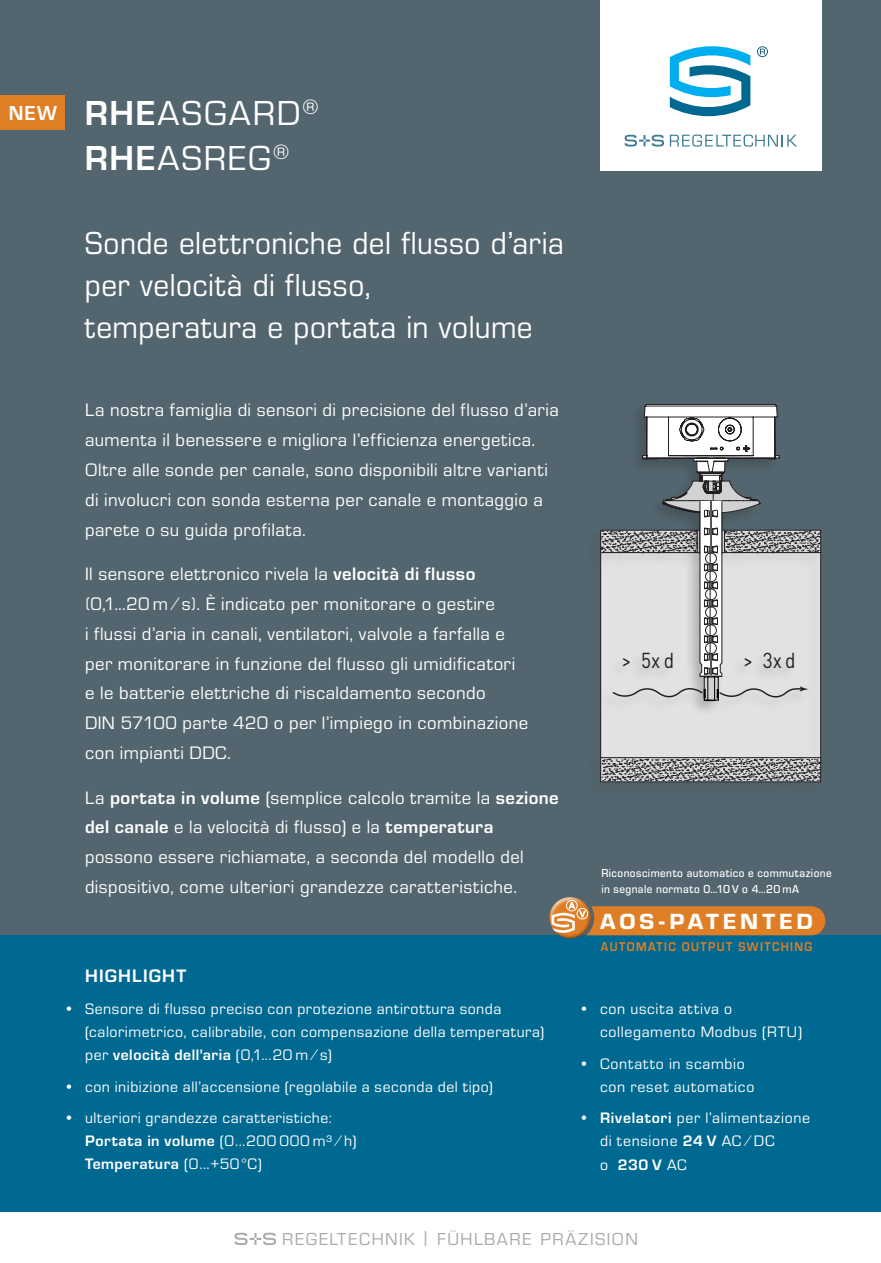
<style>
.page{position:relative;width:881px;height:1263px;background:#fff}
.page>*{position:absolute;margin:0;border:0;box-sizing:border-box;transform-origin:0 0}
.t1{font:36px/45px "Eurostile OT";letter-spacing:.05em;color:#fff}
.t2{font:33px/42px "Eurostile OT";letter-spacing:.015em;color:#fff;scale:.95 1}
.t3{font:800 22.8px "Eurostile OT";letter-spacing:.16em;color:#fff;scale:1.05 1}
.t4{font:21.3px "DIN Pro";letter-spacing:.085em;color:#231f20;scale:.9 1}
.t5{font:18.75px/29.8px "Eurostile OT";letter-spacing:.025em;color:#fff}
.t6{font:700 18.75px "Eurostile OT";letter-spacing:.065em;color:#fff}
.t7{font:18px "Eurostile OT";letter-spacing:.08em;color:#a8a9ad}
.t8{font:15.75px/23.1px "Eurostile OT";letter-spacing:.04em;color:#fff}
.t9{font:700 13.2px "Eurostile OT";letter-spacing:.115em;color:#e07e26;scale:.9 1}
.t10{font:500 12px/16.5px "Eurostile OT";letter-spacing:.04em;color:#fff;scale:.93 1}
.s1{font-weight:700;font-size:21px}
.s2{font-weight:700}
.s3{font-family:"Eurostile OT Cond"}
</style>
<div class="page">
<div style="left:0;top:0;width:880px;height:1212px;background:#53656e"></div>
<div style="left:600px;top:0;width:221px;height:170px;background:#fff"></div>
<svg style="left:669px;top:46px;width:81px;height:70px"></svg>
<svg style="left:757px;top:46px;width:10px;height:11px"></svg>
<svg style="left:669px;top:135px;width:127px;height:12px"></svg>
<svg style="left:624px;top:135px;width:39px;height:12px"></svg>
<svg style="left:234px;top:1233px;width:42px;height:12px"></svg>
<div style="left:0;top:935px;width:880px;height:277px;background:#006991"></div>
<div style="left:0;top:95px;width:65px;height:35px;background:#e07e26"></div>
<div style="left:600px;top:529px;width:221px;height:253px;background:#e1e2e4"></div>
<svg style="left:601px;top:758px;width:219px;height:23px;background:#949394"></svg>
<hr style="left:600px;top:757px;width:220px;height:1px;background:#231f20">
<svg style="left:600px;top:404px;width:220px;height:297px"></svg>
<div style="left:549px;top:895px;width:43px;height:35px;background:#fff;opacity:.6"></div>
<div style="left:549px;top:900px;width:43px;height:41px;background:#231f20;opacity:.6"></div>
<div style="left:565px;top:900px;width:12px;height:11px;border:1px solid #fff;border-radius:50%"></div>
<svg style="left:551px;top:902px;width:274px;height:33px;background:#cc7f38"></svg>
<h1 class="t1" style="left:85px;top:91px;width:235px;text-indent:-76px"><span class="s1">NEW</span> <span class="s2">RHE</span>ASGARD<sup>®<br></sup><span class="s2">RHE</span>ASREG<sup>®</sup></h1>
<h2 class="t2" style="left:85px;top:223px;width:505px">Sonde elettroniche del flusso d’aria per velocità di flusso,<br>temperatura e portata in volume</h2>
<p class="t5" style="left:85px;top:396px;width:475px">La nostra famiglia di sensori di precisione del flusso d’aria aumenta il benessere e migliora l’efficienza energetica.<br>Oltre alle sonde per canale, sono disponibili altre varianti di involucri con sonda esterna per canale e montaggio a parete o su guida profilata.</p>
<p class="t5" style="left:85px;top:559px;width:444px">Il sensore elettronico rivela la <span class="s2">velocità di flusso </span><span class="s3">(</span>0,1...20 m ⁄ s<span class="s3">)</span>. È indicato per monitorare o gestire<br>i flussi d’aria in canali, ventilatori, valvole a farfalla e per monitorare in funzione del flusso gli umidificatori e le batterie elettriche di riscaldamento secondo<br>DIN 57100 parte 420 o per l’impiego in combinazione con impianti DDC.</p>
<p class="t5" style="left:85px;top:783px;width:475px">La <span class="s2">portata in volume</span> (semplice calcolo tramite la <span class="s2">sezione del canale</span> e la velocità di flusso) e la <span class="s2">temperatura </span>possono essere richiamate, a seconda del modello del dispositivo, come ulteriori grandezze caratteristiche.</p>
<p class="t6" style="left:85px;top:965px;width:103px">HIGHLIGHT</p>
<p class="t8" style="left:85px;top:998px;width:460px;text-indent:-21px"><span class="s2">•</span> Sensore di flusso preciso con protezione antirottura sonda (calorimetrico, calibrabile, con compensazione della temperatura) per <span class="s2">velocità dell'aria</span> (0,1...20 m ⁄ s)</p>
<p class="t8" style="left:64px;top:1075px;width:430px"><span class="s2">•</span> con inibizione all’accensione (regolabile a seconda del tipo)</p>
<p class="t8" style="left:85px;top:1107px;width:273px;text-indent:-21px">• ulteriori grandezze caratteristiche:<br><span class="s2">Portata in volume</span> (0...200 000 m³ ⁄ h)<br><span class="s2">Temperatura</span> (0...+50°C)</p>
<p class="t4" style="left:621px;top:645px;width:60px">&gt; 5xd</p>
<p class="t4" style="left:742px;top:645px;width:60px">&gt; 3xd</p>
<p class="t10" style="left:601px;top:864px;width:249px">Riconoscimento automatico e commutazione in segnale normato 0…10 V o 4…20 mA</p>
<p class="t3" style="left:600px;top:908px;width:204px">AOS-PATENTED</p>
<p class="t9" style="left:600px;top:940px;width:236px">AUTOMATIC OUTPUT SWITCHING</p>
<p class="t8" style="left:600px;top:998px;width:203px;text-indent:-21px">• con uscita attiva o collegamento Modbus (RTU)</p>
<p class="t8" style="left:600px;top:1052px;width:156px;text-indent:-21px">• Contatto in scambio con reset automatico</p>
<p class="t8" style="left:600px;top:1107px;width:211px;text-indent:-21px">• <span class="s2">Rivelatori</span> per l’alimentazione di tensione <span class="s2">24 V</span> AC ⁄ DC<br>o <span class="s2">230 V</span> AC</p>
<p class="t7" style="left:282px;top:1229px;width:357px">REGELTECHNIK | FÜHLBARE PRÄZISION</p>
</div>
